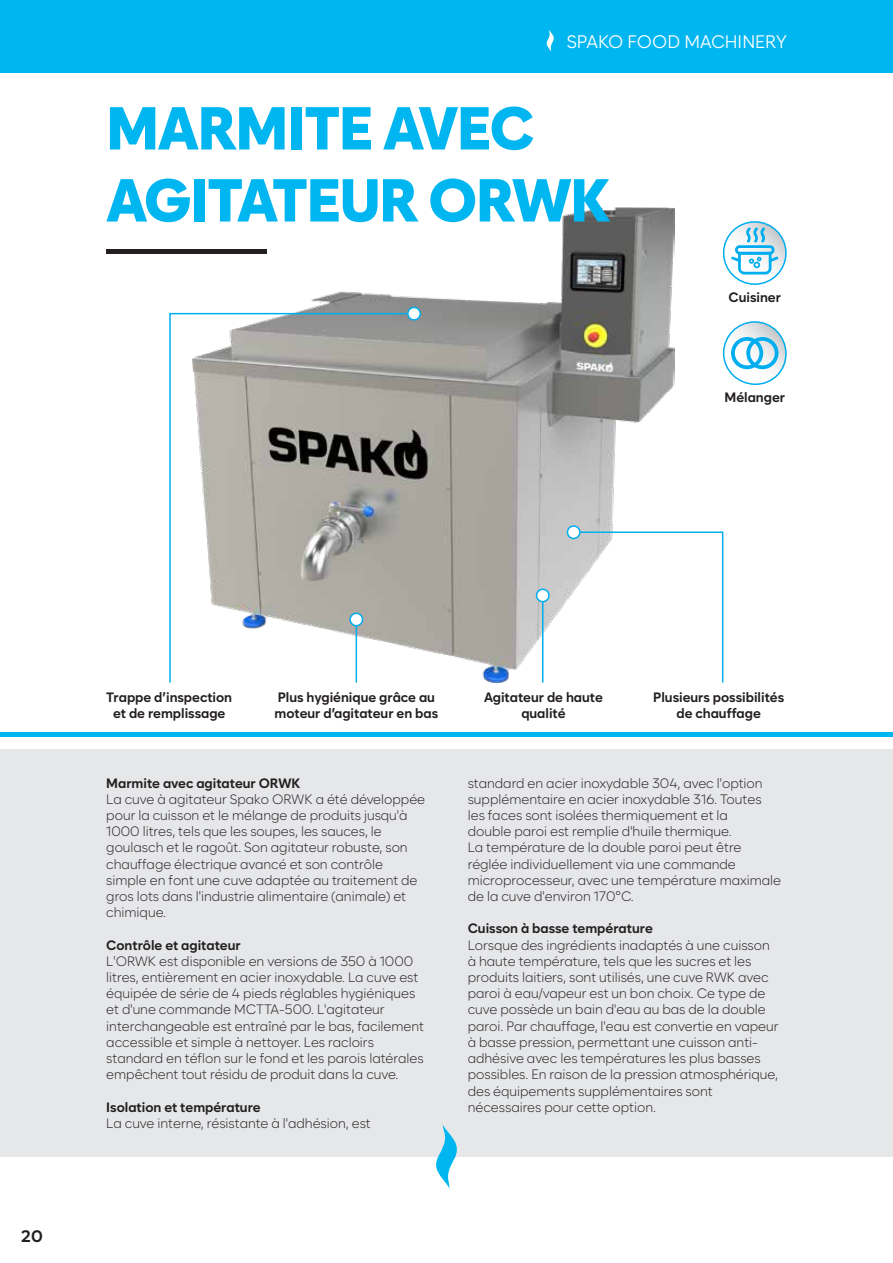
<style>
.page{position:relative;width:893px;height:1263px;background:#fff}
.page>*{position:absolute;margin:0;border:0;box-sizing:border-box;transform-origin:0 0}
.t1{font:900 60px/72px "Zabal DEMO";letter-spacing:-.02em;color:#00b6f0}
.t2{font:18px "Zabal DEMO";color:#fff}
.t3{font:700 16.5px "Zabal DEMO";color:#231f20}
.t4{font:300 13.5px/16.2px "Zabal DEMO";color:#231f20}
.t5{font:700 13.5px/16.2px "Zabal DEMO";color:#231f20;text-align:center}
</style>
<div class="page">
<img style="left:193px;top:208px;width:482px;height:474px">
<div style="left:0;top:0;width:893px;height:72px;background:#00b6f0"></div>
<svg style="left:546px;top:30px;width:8px;height:22px"></svg>
<div style="left:0;top:749px;width:893px;height:408px;background:#e6e7e9"></div>
<svg style="left:436px;top:1125px;width:21px;height:63px"></svg>
<hr style="left:0;top:732px;width:893px;height:4px;background:#00b6f0">
<div style="left:408px;top:307px;width:12px;height:13px;background:#fff;border-radius:50%"></div>
<div style="left:407px;top:307px;width:14px;height:14px;border:2px solid #00aeef;border-radius:50%"></div>
<div style="left:537px;top:589px;width:12px;height:13px;background:#fff;border-radius:50%"></div>
<div style="left:536px;top:588px;width:14px;height:14px;border:2px solid #00aeef;border-radius:50%"></div>
<div style="left:567px;top:526px;width:13px;height:12px;background:#fff;border-radius:50%"></div>
<div style="left:567px;top:525px;width:14px;height:14px;border:2px solid #00aeef;border-radius:50%"></div>
<svg style="left:578px;top:531px;width:146px;height:152px"></svg>
<svg style="left:169px;top:312px;width:240px;height:371px"></svg>
<svg style="left:724px;top:222px;width:62px;height:62px"></svg>
<div style="left:723px;top:221px;width:64px;height:64px;border:2px solid #00aeef;border-radius:50%"></div>
<svg style="left:731px;top:227px;width:47px;height:47px"></svg>
<svg style="left:722px;top:321px;width:65px;height:64px"></svg>
<hr style="left:106px;top:250px;width:161px;height:4px;background:#231f20">
<hr style="left:542px;top:602px;width:1px;height:80px;background:#00aeef">
<h2 class="t2" style="left:567px;top:31px;width:221px">SPAKO FOOD MACHINERY</h2>
<h1 class="t1" style="left:106px;top:92px;width:506px">MARMITE AVEC<br>AGITATEUR ORWK</h1>
<p class="t5" style="left:729px;top:289px;width:54px">Cuisiner</p>
<p class="t5" style="left:724px;top:389px;width:62px">Mélanger</p>
<p class="t3" style="left:21px;top:1226px;width:23px">20</p>
<p class="t5" style="left:106px;top:689px;width:127px">Trappe d’inspection et de remplissage</p>
<p class="t5" style="left:653px;top:689px;width:132px">Plusieurs possibilités de chauffage</p>
<p class="t5" style="left:275px;top:689px;width:165px;text-align:left">Plus hygiénique grâce au moteur d’agitateur en bas</p>
<p class="t5" style="left:484px;top:689px;width:120px">Agitateur de haute qualité</p>
<p class="t5" style="left:106px;top:775px;width:196px">Marmite avec agitateur ORWK</p>
<p class="t4" style="left:106px;top:791px;width:320px">La cuve à agitateur Spako ORWK a été développée pour la cuisson et le mélange de produits jusqu'à 1000 litres, tels que les soupes, les sauces, le goulasch et le ragoût. Son agitateur robuste, son chauffage électrique avancé et son contrôle simple en font une cuve adaptée au traitement de gros lots dans l'industrie alimentaire (animale) et chimique.</p>
<p class="t5" style="left:106px;top:937px;width:136px">Contrôle et agitateur</p>
<p class="t4" style="left:106px;top:953px;width:319px">L'ORWK est disponible en versions de 350 à 1000 litres, entièrement en acier inoxydable. La cuve est équipée de série de 4 pieds réglables hygiéniques et d'une commande MCTTA-500. L'agitateur interchangeable est entraîné par le bas, facilement accessible et simple à nettoyer. Les racloirs standard en téflon sur le fond et les parois latérales empêchent tout résidu de produit dans la cuve.</p>
<p class="t5" style="left:106px;top:1099px;width:156px">Isolation et température</p>
<p class="t4" style="left:106px;top:1115px;width:266px">La cuve interne, résistante à l'adhésion, est</p>
<p class="t4" style="left:468px;top:775px;width:315px">standard en acier inoxydable 304, avec l'option supplémentaire en acier inoxydable 316. Toutes les faces sont isolées thermiquement et la<br>double paroi est remplie d'huile thermique.<br>La température de la double paroi peut être réglée individuellement via une commande microprocesseur, avec une température maximale de la cuve d'environ 170°C.</p>
<p class="t5" style="left:468px;top:920px;width:187px">Cuisson à basse température</p>
<p class="t4" style="left:468px;top:937px;width:312px">Lorsque des ingrédients inadaptés à une cuisson à haute température, tels que les sucres et les produits laitiers, sont utilisés, une cuve RWK avec paroi à eau/vapeur est un bon choix. Ce type de cuve possède un bain d'eau au bas de la double paroi. Par chauffage, l'eau est convertie en vapeur à basse pression, permettant une cuisson anti&shy;adhésive avec les températures les plus basses possibles. En raison de la pression atmosphérique, des équipements supplémentaires sont nécessaires pour cette option.</p>
</div>
